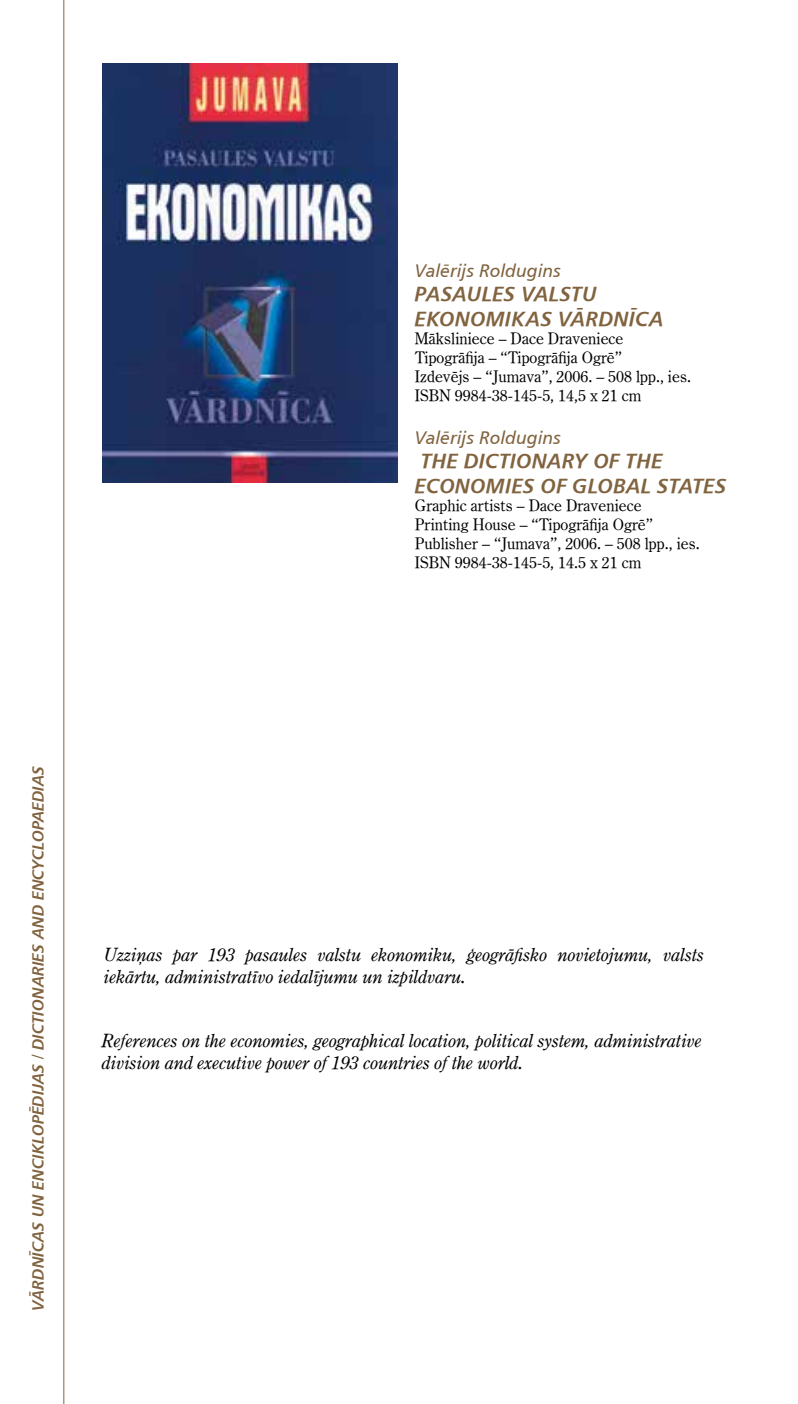
<style>
.page{position:relative;width:798px;height:1404px;background:#fff}
.page>*{position:absolute;margin:0;border:0;box-sizing:border-box;transform-origin:0 0}
.t1{font:20.25px/24.3px "Humanist 777 TL Bold Italic B";letter-spacing:.015em;color:#81633f}
.t2{font:italic 18px/21.6px "Century Oldstyle TL";color:#000}
.t3{font:18px "Humanist 777 TL Italic B";letter-spacing:.015em;color:#81633f}
.t4{font:15.75px/18.9px "Century Oldstyle TL";color:#000}
.t5{font:15.75px "Humanist 777 TL Bold Italic B";color:#81633f}
</style>
<div class="page">
<hr style="left:63px;top:0;width:1px;height:1403px;background:#81633f">
<img style="left:102px;top:64px;width:295px;height:419px">
<p class="t3" style="left:415px;top:259px;width:147px">Valērijs Roldugins</p>
<p class="t1" style="left:415px;top:281px;width:250px">PASAULES VALSTU<br>EKONOMIKAS VĀRDNĪCA</p>
<p class="t4" style="left:415px;top:329px;width:277px">Māksliniece – Dace Draveniece Tipogrāfija – “Tipogrāfija Ogrē”<br>Izdevējs – “Jumava”, 2006. – 508 lpp., ies.<br>ISBN 9984-38-145-5, 14,5 x 21 cm</p>
<p class="t3" style="left:415px;top:426px;width:147px">Valērijs Roldugins</p>
<p class="t1" style="left:415px;top:448px;width:313px">THE DICTIONARY OF THE<br>ECONOMIES OF GLOBAL STATES</p>
<p class="t4" style="left:415px;top:496px;width:286px">Graphic artists – Dace Draveniece<br>Printing House – “Tipogrāfija Ogrē” Publisher – “Jumava”, 2006. – 508 lpp., ies.<br>ISBN 9984-38-145-5, 14.5 x 21 cm</p>
<p class="t5" style="left:28px;top:1310px;width:546px;rotate:-90deg">VĀRDNĪCAS UN ENCIKLOPĒDIJAS / DICTIONARIES AND ENCYCLOPAEDIAS</p>
<p class="t2" style="left:104px;top:943px;width:601px">Uzziņas par 193 pasaules valstu ekonomiku, ģeogrāfisko novietojumu, valsts iekārtu, administratīvo iedalījumu un izpildvaru.</p>
<p class="t2" style="left:102px;top:1029px;width:601px">References on the economies, geographical location, political system, administrative division and executive power of 193 countries of the world.</p>
</div>
